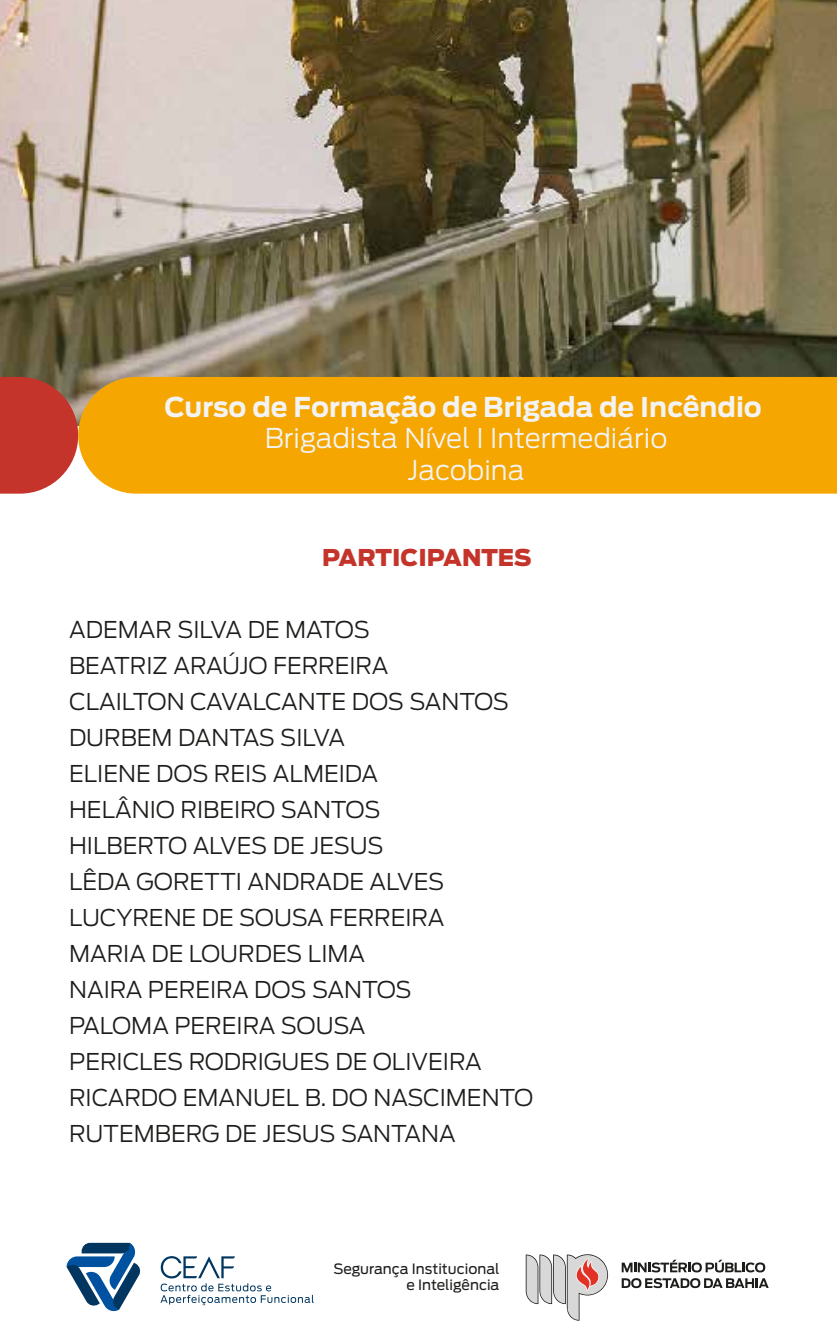
<style>
.page{position:relative;width:837px;height:1341px;background:#fff}
.page>*{position:absolute;margin:0;border:0;box-sizing:border-box;transform-origin:0 0}
.t1{font:300 27.1px/31.3px "Antenna";color:#f3f3f3;text-align:center}
.t2{font:700 27.1px "Antenna";color:#f3f3f3}
.t3{font:300 23px/36px "Antenna";color:#1d1d1b}
.t4{font:900 23px "Antenna";color:#c4342b}
.t5{font:14.2px/16px "Antenna";color:#1d1d1b;text-align:right}
</style>
<div class="page">
<img style="left:0;top:0;width:837px;height:377px">
<svg style="left:0;top:377px;width:78px;height:117px;background:#c2483e"></svg>
<div style="left:78px;top:377px;width:759px;height:117px;background:#f5a601"></div>
<svg style="left:526px;top:1254px;width:82px;height:66px"></svg>
<svg style="left:621px;top:1259px;width:144px;height:13px"></svg>
<svg style="left:621px;top:1278px;width:147px;height:10px"></svg>
<svg style="left:67px;top:1243px;width:74px;height:69px"></svg>
<svg style="left:160px;top:1256px;width:154px;height:49px"></svg>
<p class="t2" style="left:164px;top:391px;width:599px">Curso de Formação de Brigada de Incêndio</p>
<p class="t1" style="left:265px;top:423px;width:404px">Brigadista Nível I Intermediário<br>Jacobina</p>
<p class="t4" style="left:322px;top:544px;width:211px">PARTICIPANTES</p>
<p class="t3" style="left:69px;top:612px;width:466px">ADEMAR SILVA DE MATOS<br>BEATRIZ ARAÚJO FERREIRA<br>CLAILTON CAVALCANTE DOS SANTOS<br>DURBEM DANTAS SILVA<br>ELIENE DOS REIS ALMEIDA<br>HELÂNIO RIBEIRO SANTOS<br>HILBERTO ALVES DE JESUS<br>LÊDA GORETTI ANDRADE ALVES<br>LUCYRENE DE SOUSA FERREIRA<br>MARIA DE LOURDES LIMA<br>NAIRA PEREIRA DOS SANTOS<br>PALOMA PEREIRA SOUSA<br>PERICLES RODRIGUES DE OLIVEIRA<br>RICARDO EMANUEL B. DO NASCIMENTO<br>RUTEMBERG DE JESUS SANTANA</p>
<p class="t5" style="left:333px;top:1260px;width:167px">Segurança Institucional e Inteligência</p>
</div>
